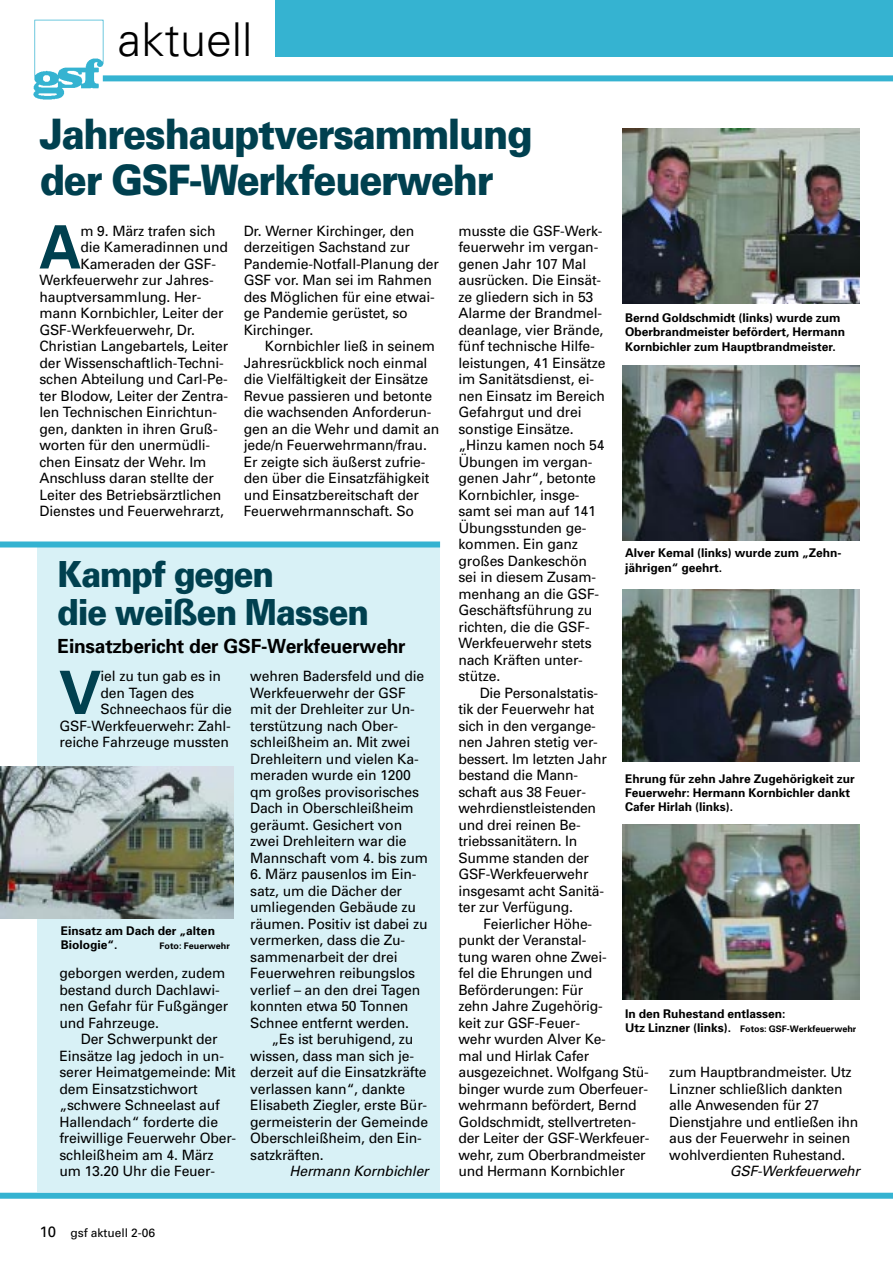
<style>
.page{position:relative;width:893px;height:1263px;background:#fff}
.page>*{position:absolute;margin:0;border:0;box-sizing:border-box;transform-origin:0 0}
.t1{font:700 59.85px "Univers";color:#00404f}
.t2{font:300 46.65px "Univers";color:#000}
.t3{font:900 42px/46.5px "Univers";letter-spacing:-.035em;color:#00404f;scale:.9 1}
.t4{font:900 36px/37.5px "Univers";letter-spacing:-.035em;color:#00404f;scale:.9 1}
.t5{font:700 19.5px "Univers";letter-spacing:-.01em;color:#000}
.t6{font:14.25px/16.5px "Univers";letter-spacing:-.01em;color:#000}
.t7{font:italic 14.25px "Univers";letter-spacing:-.01em;color:#000}
.t8{font:700 12px/14.4px "Univers";color:#000}
.t9{font:12px "Univers";color:#000}
.t10{font:700 9px "Univers";color:#000}
.s1{font-size:12px}
.s2{font-size:15px}
</style>
<div class="page">
<img style="left:33px;top:19px;width:76px;height:81px">
<div style="left:275px;top:0;width:617px;height:57px;background:#35b3d1"></div>
<div style="left:103px;top:75px;width:789px;height:6px;background:#35b3d1"></div>
<div style="left:37px;top:546px;width:402px;height:645px;background:#d8f1f6"></div>
<div style="left:0;top:542px;width:440px;height:6px;background:#35b3d1"></div>
<img style="left:1px;top:766px;width:232px;height:153px">
<div style="left:0;top:1193px;width:892px;height:6px;background:#35b3d1"></div>
<img style="left:623px;top:366px;width:236px;height:174px">
<img style="left:623px;top:129px;width:236px;height:175px">
<img style="left:623px;top:589px;width:236px;height:172px">
<img style="left:623px;top:825px;width:236px;height:175px">
<h2 class="t2" style="left:118px;top:22px;width:136px">aktuell</h2>
<h3 class="t3" style="left:40px;top:114px;width:548px">Jahreshauptversammlung der GSF-Werkfeuerwehr</h3>
<h1 class="t1" style="left:39px;top:225px;width:44px">A</h1>
<p class="t6" style="left:80px;top:223px;width:136px">m 9. März trafen sich</p>
<p class="t6" style="left:80px;top:240px;width:149px">die Kameradinnen und</p>
<p class="t6" style="left:80px;top:256px;width:137px">Kameraden der GSF-</p>
<p class="t6" style="left:39px;top:273px;width:176px">Werkfeuerwehr zur Jahres-</p>
<p class="t6" style="left:39px;top:289px;width:163px">hauptversammlung. Her-</p>
<p class="t6" style="left:39px;top:306px;width:186px">mann Kornbichler, Leiter der</p>
<p class="t6" style="left:39px;top:322px;width:157px">GSF-Werkfeuerwehr, Dr.</p>
<p class="t6" style="left:39px;top:339px;width:190px">Christian Langebartels, Leiter</p>
<p class="t6" style="left:39px;top:355px;width:186px">der Wissenschaftlich-Techni-</p>
<p class="t6" style="left:39px;top:372px;width:190px">schen Abteilung und Carl-Pe-</p>
<p class="t6" style="left:39px;top:388px;width:190px">ter Blodow, Leiter der Zentra-</p>
<p class="t6" style="left:39px;top:405px;width:179px">len Technischen Einrichtun-</p>
<p class="t6" style="left:39px;top:421px;width:180px">gen, dankten in ihren Gruß-</p>
<p class="t6" style="left:39px;top:438px;width:172px">worten für den unermüdli-</p>
<p class="t6" style="left:39px;top:454px;width:168px">chen Einsatz der Wehr. Im</p>
<p class="t6" style="left:39px;top:471px;width:176px">Anschluss daran stellte der</p>
<p class="t6" style="left:39px;top:487px;width:183px">Leiter des Betriebsärztlichen</p>
<p class="t6" style="left:39px;top:504px;width:186px">Dienstes und Feuerwehrarzt,</p>
<p class="t6" style="left:244px;top:223px;width:197px">Dr. Werner Kirchinger, den derzeitigen Sachstand zur<br>Pandemie-Notfall-Planung der<br>GSF vor. Man sei im Rahmen des Möglichen für eine etwai&shy;ge Pandemie gerüstet, so<br>Kirchinger.</p>
<p class="t6" style="left:244px;top:339px;width:197px;text-indent:21px">Kornbichler ließ in seinem<br>Jahresrückblick noch einmal die Vielfältigkeit der Einsätze<br>Revue passieren und betonte die wachsenden Anforderun&shy;gen an die Wehr und damit an jede/n Feuerwehrmann/frau.<br>Er zeigte sich äußerst zufrie&shy;den über die Einsatzfähigkeit und Einsatzbereitschaft der<br>Feuerwehrmannschaft. So</p>
<h3 class="t4" style="left:57px;top:559px;width:348px">Kampf gegen<br>die weißen Massen</h3>
<h3 class="t5" style="left:58px;top:639px;width:349px">Einsatzbericht der GSF-Werkfeuerwehr</h3>
<p class="t6" style="left:250px;top:669px;width:179px">wehren Badersfeld und die<br>Werkfeuerwehr der GSF mit der Drehleiter zur Un&shy;terstützung nach Ober&shy;schleißheim an. Mit zwei<br>Drehleitern und vielen Ka&shy;meraden wurde ein 1200 qm großes provisorisches<br>Dach in Oberschleißheim geräumt. Gesichert von zwei Drehleitern war die<br>Mannschaft vom 4. bis zum</p>
<p class="t6" style="left:250px;top:867px;width:179px">6. März pausenlos im Ein&shy;satz, um die Dächer der umliegenden Gebäude zu räumen. Positiv ist dabei zu vermerken, dass die Zu&shy;sammenarbeit der drei<br>Feuerwehren reibungslos verlief – an den drei Tagen konnten etwa 50 Tonnen<br>Schnee entfernt werden.</p>
<p class="t6" style="left:250px;top:1032px;width:179px;text-indent:21px">„Es ist beruhigend, zu wissen, dass man sich je&shy;derzeit auf die Einsatzkräfte verlassen kann“, dankte<br>Elisabeth Ziegler, erste Bür&shy;germeisterin der Gemeinde<br>Oberschleißheim, den Ein&shy;satzkräften.</p>
<p class="t7" style="left:289px;top:1166px;width:141px">Hermann Kornbichler</p>
<h1 class="t1" style="left:59px;top:671px;width:44px">V</h1>
<p class="t6" style="left:101px;top:669px;width:122px">iel zu tun gab es in</p>
<p class="t6" style="left:101px;top:685px;width:95px">den Tagen des</p>
<p class="t6" style="left:101px;top:702px;width:133px">Schneechaos für die</p>
<p class="t6" style="left:59px;top:718px;width:173px">GSF-Werkfeuerwehr: Zahl-</p>
<p class="t6" style="left:59px;top:735px;width:171px">reiche Fahrzeuge mussten</p>
<p class="t8" style="left:61px;top:925px;width:156px">Einsatz am Dach der „alten<br>Biologie“.</p>
<p class="t10" style="left:160px;top:943px;width:72px">Foto: Feuerwehr</p>
<p class="t6" style="left:59px;top:966px;width:170px">geborgen werden, zudem bestand durch Dachlawi&shy;nen Gefahr für Fußgänger und Fahrzeuge.</p>
<p class="t6" style="left:59px;top:1032px;width:178px;text-indent:21px">Der Schwerpunkt der<br>Einsätze lag jedoch in un&shy;serer Heimatgemeinde: Mit dem Einsatzstichwort „schwere Schneelast auf<br>Hallendach“ forderte die freiwillige Feuerwehr Ober&shy;schleißheim am 4. März um 13.20 Uhr die Feuer-</p>
<p class="t6" style="left:458px;top:223px;width:149px">musste die GSF-Werk&shy;feuerwehr im vergan&shy;genen Jahr 107 Mal ausrücken. Die Einsät&shy;ze gliedern sich in 53<br>Alarme der Brandmel&shy;deanlage, vier Brände, fünf technische Hilfe&shy;leistungen, 41 Einsätze im Sanitätsdienst, ei&shy;nen Einsatz im Bereich<br>Gefahrgut und drei sonstige Einsätze. „Hinzu kamen noch 54<br>Übungen im vergan&shy;genen Jahr“, betonte<br>Kornbichler, insge&shy;samt sei man auf 141<br>Übungsstunden ge&shy;kommen. Ein ganz großes Dankeschön sei in diesem Zusam&shy;menhang an die GSF-<br>Geschäftsführung zu richten, die die GSF-<br>Werkfeuerwehr stets nach Kräften unter&shy;stütze.</p>
<p class="t6" style="left:458px;top:685px;width:150px;text-indent:21px">Die Personalstatis&shy;tik der Feuerwehr hat sich in den vergange&shy;nen Jahren stetig ver&shy;bessert. Im letzten Jahr bestand die Mann&shy;schaft aus 38 Feuer&shy;wehrdienstleistenden und drei reinen Be&shy;triebssanitätern. In<br>Summe standen der<br>GSF-Werkfeuerwehr insgesamt acht Sanitä&shy;ter zur Verfügung.</p>
<p class="t6" style="left:458px;top:916px;width:192px;text-indent:25px">Feierlicher Höhe-<br>punkt der Veranstal-<br>tung waren ohne Zwei-<br>fel die Ehrungen und<br>Beförderungen: Für<br>zehn Jahre Zugehörig-<br>keit zur GSF-Feuer-<br>wehr wurden Alver Ke-<br>mal und Hirlak Cafer ausgezeichnet. Wolfgang Stü&shy;binger wurde zum Oberfeuer&shy;wehrmann befördert, Bernd<br>Goldschmidt, stellvertreten&shy;der Leiter der GSF-Werkfeuer&shy;wehr, zum Oberbrandmeister und Hermann Kornbichler</p>
<p class="t8" style="left:625px;top:311px;width:222px">Bernd Goldschmidt (links) wurde zum<br>Oberbrandmeister befördert, Hermann<br>Kornbichler zum Hauptbrandmeister.</p>
<p class="t8" style="left:625px;top:547px;width:218px">Alver Kemal (links) wurde zum „Zehn&shy;jährigen“ geehrt.</p>
<p class="t8" style="left:625px;top:772px;width:231px">Ehrung für zehn Jahre Zugehörigkeit zur<br>Feuerwehr: Hermann Kornbichler dankt<br>Cafer Hirlah (links).</p>
<p class="t8" style="left:625px;top:1008px;width:162px">In den Ruhestand entlassen:</p>
<p class="t10" style="left:625px;top:1026px;width:233px"><span class="s1">Utz Linzner (links).</span> Fotos: GSF-Werkfeuerwehr</p>
<p class="t6" style="left:669px;top:1065px;width:190px">zum Hauptbrandmeister. Utz<br>Linzner schließlich dankten alle Anwesenden für 27<br>Dienstjahre und entließen ihn aus der Feuerwehr in seinen wohlverdienten Ruhestand.</p>
<p class="t7" style="left:730px;top:1166px;width:131px">GSF-Werkfeuerwehr</p>
<p class="t9" style="left:40px;top:1228px;width:117px"><span class="s2">10</span> gsf aktuell 2-06</p>
</div>
